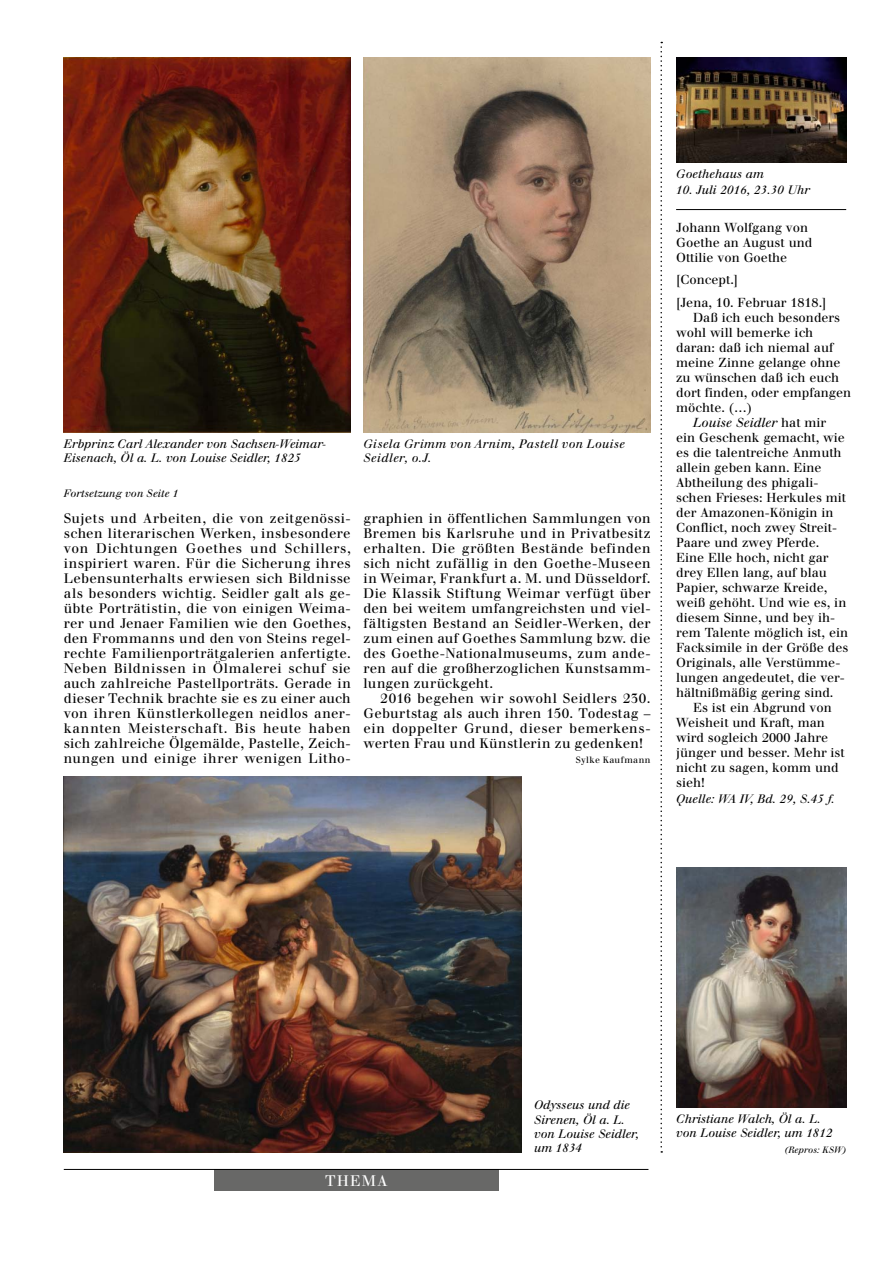
<style>
.page{position:relative;width:893px;height:1263px;background:#fff}
.page>*{position:absolute;margin:0;border:0;box-sizing:border-box;transform-origin:0 0}
.Fußzeile{font:15px "Walbaum";letter-spacing:.09em;color:#fff}
.Standard{font:13.5px/15px "Walbaum";letter-spacing:.025em;color:#000;text-align:justify}
.Editorial{font:12.75px/15px "Walbaum";color:#000}
.BU{font:italic 12px/14.4px "Walbaum";letter-spacing:-.005em;color:#000}
.Editorial-2{font:italic 12px "Walbaum";color:#000}
.BU-2{font:italic 12px/14.4px "Walbaum";letter-spacing:.025em;color:#000}
.BU-3{font:italic 10.5px "Walbaum";color:#000}
.Standard-2{font:9px "Walbaum";letter-spacing:.05em;color:#000}
.BU-4{font:italic 9px "Walbaum";color:#000}
.s1{font-style:italic}
</style>
<div class="page">
<img style="left:64px;top:58px;width:287px;height:375px">
<img style="left:364px;top:58px;width:287px;height:375px">
<img style="left:64px;top:777px;width:457px;height:376px">
<img style="left:676px;top:868px;width:170px;height:240px">
<img style="left:676px;top:58px;width:170px;height:105px">
<div style="left:214px;top:1169px;width:285px;height:22px;background:#686867"></div>
<svg style="left:660px;top:42px;width:2px;height:1111px"></svg>
<hr style="left:64px;top:1169px;width:584px;height:1px;background:#000">
<hr style="left:676px;top:209px;width:170px;height:1px;background:#000">
<p class="BU" style="left:64px;top:436px;width:264px">Erbprinz Carl Alexander von Sachsen-Weimar-<br>Eisenach, Öl a. L. von Louise Seidler, 1825</p>
<p class="BU-2" style="left:364px;top:436px;width:263px">Gisela Grimm von Arnim, Pastell von Louise<br>Seidler, o.J.</p>
<p class="BU-3" style="left:64px;top:487px;width:116px">Fortsetzung von Seite 1</p>
<p class="Standard" style="left:64px;top:510px;width:289px">Sujets und Arbeiten, die von zeitgenössi&shy;schen literarischen Werken, insbesondere von Dichtungen Goethes und Schillers, inspiriert waren. Für die Sicherung ihres Lebensunterhalts erwiesen sich Bildnisse als besonders wichtig. Seidler galt als ge&shy;übte Porträtistin, die von einigen Weima&shy;rer und Jenaer Familien wie den Goethes, den Frommanns und den von Steins regel&shy;rechte Familienporträtgalerien anfertigte.<br>Neben Bildnissen in Ölmalerei schuf sie auch zahlreiche Pastellporträts. Gerade in dieser Technik brachte sie es zu einer auch von ihren Künstlerkollegen neidlos aner&shy;kannten Meisterschaft. Bis heute haben sich zahlreiche Ölgemälde, Pastelle, Zeich&shy;nungen und einige ihrer wenigen Litho-</p>
<p class="Standard" style="left:364px;top:510px;width:289px">graphien in öffentlichen Sammlungen von Bremen bis Karlsruhe und in Privatbesitz erhalten. Die größten Bestände befinden sich nicht zufällig in den Goethe-Museen in Weimar, Frankfurt a. M. und Düsseldorf.<br>Die Klassik Stiftung Weimar verfügt über den bei weitem umfangreichsten und viel&shy;fältigsten Bestand an Seidler-Werken, der zum einen auf Goethes Sammlung bzw. die des Goethe-Nationalmuseums, zum ande&shy;ren auf die großherzoglichen Kunstsamm&shy;lungen zurückgeht.</p>
<p class="Standard" style="left:364px;top:690px;width:289px;text-indent:17px">2016 begehen wir sowohl Seidlers 230.<br>Geburtstag als auch ihren 150. Todestag – ein doppelter Grund, dieser bemerkens&shy;werten Frau und Künstlerin zu gedenken!</p>
<p class="Standard-2" style="left:576px;top:754px;width:76px">Sylke Kaufmann</p>
<p class="Editorial-2" style="left:676px;top:167px;width:89px">Goethehaus am</p>
<p class="Editorial-2" style="left:676px;top:182px;width:135px">10. Juli 2016, 23.30 Uhr</p>
<p class="Editorial" style="left:676px;top:220px;width:138px">Johann Wolfgang von<br>Goethe an August und<br>Ottilie von Goethe</p>
<p class="Editorial" style="left:676px;top:272px;width:64px">[Concept.]</p>
<p class="Editorial" style="left:676px;top:295px;width:152px">[Jena, 10. Februar 1818.]</p>
<p class="Editorial" style="left:676px;top:310px;width:177px;text-indent:17px">Daß ich euch besonders wohl will bemerke ich daran: daß ich niemal auf meine Zinne gelange ohne zu wünschen daß ich euch dort finden, oder empfangen möchte. (…)</p>
<p class="Editorial" style="left:676px;top:415px;width:174px;text-indent:17px"><span class="s1">Louise Seidler</span> hat mir ein Geschenk gemacht, wie es die talentreiche Anmuth allein geben kann. Eine<br>Abtheilung des phigali&shy;schen Frieses: Herkules mit der Amazonen-Königin in<br>Conflict, noch zwey Streit-<br>Paare und zwey Pferde.<br>Eine Elle hoch, nicht gar drey Ellen lang, auf blau<br>Papier, schwarze Kreide, weiß gehöht. Und wie es, in diesem Sinne, und bey ih&shy;rem Talente möglich ist, ein<br>Facksimile in der Größe des<br>Originals, alle Verstümme&shy;lungen angedeutet, die ver&shy;hältnißmäßig gering sind.</p>
<p class="Editorial" style="left:676px;top:700px;width:170px;text-indent:17px">Es ist ein Abgrund von<br>Weisheit und Kraft, man wird sogleich 2000 Jahre jünger und besser. Mehr ist nicht zu sagen, komm und sieh!</p>
<p class="Editorial-2" style="left:676px;top:792px;width:160px">Quelle: WA IV, Bd. 29, S.45 f.</p>
<p class="Fußzeile" style="left:325px;top:1172px;width:64px">THEMA</p>
<p class="BU" style="left:534px;top:1098px;width:106px">Odysseus und die<br>Sirenen, Öl a. L. von Louise Seidler, um 1834</p>
<p class="BU" style="left:676px;top:1111px;width:158px">Christiane Walch, Öl a. L. von Louise Seidler, um 1812</p>
<p class="BU-4" style="left:785px;top:1144px;width:63px">(Repros: KSW)</p>
</div>
